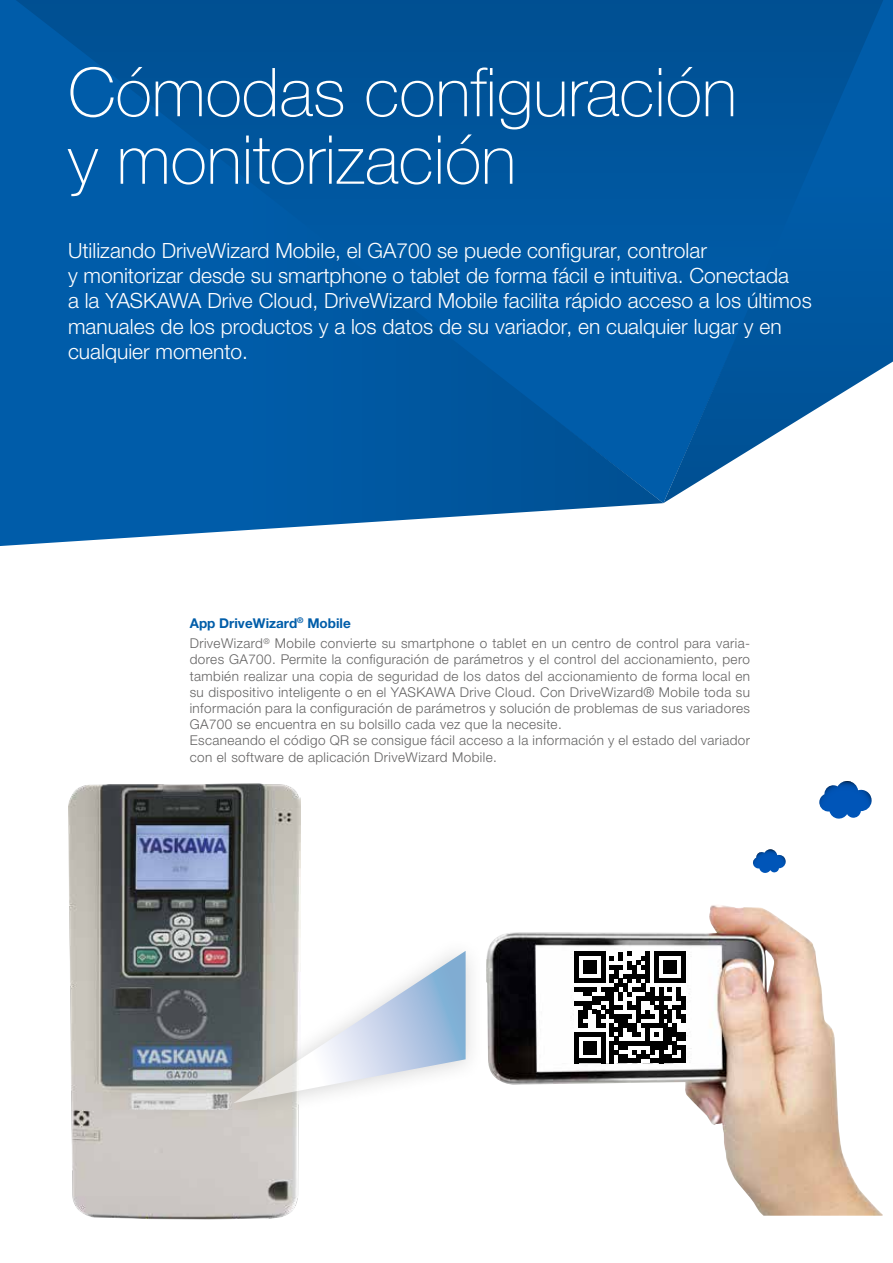
<style>
.page{position:relative;width:893px;height:1263px;background:#fff}
.page>*{position:absolute;margin:0;border:0;box-sizing:border-box;transform-origin:0 0}
.t1{font:100 67.5px/67.5px "Helvetica Neue LTW1 G";color:#fff}
.t2{font:300 21px/25.2px "Helvetica Neue LTW1 G";color:#fff}
.t3{font:300 13.5px/16.2px "Helvetica Neue LTW1 G";letter-spacing:.03em;color:#646363}
.s1{font-weight:700;color:#005da9}
</style>
<div class="page">
<svg style="left:663px;top:0;width:230px;height:503px;background:#236eac"></svg>
<svg style="left:0;top:0;width:663px;height:546px;background:#095ea5"></svg>
<svg style="left:819px;top:781px;width:53px;height:38px"></svg>
<svg style="left:753px;top:849px;width:33px;height:24px"></svg>
<img style="left:486px;top:905px;width:397px;height:311px">
<img style="left:68px;top:783px;width:232px;height:437px">
<svg style="left:218px;top:903px;width:253px;height:249px"></svg>
<svg style="left:233px;top:951px;width:233px;height:152px"></svg>
<svg style="left:574px;top:952px;width:111px;height:111px"></svg>
<hr style="left:681px;top:1045px;width:4px;height:18px;background:#000">
<h1 class="t1" style="left:68px;top:59px;width:670px">Cómodas configuración y monitorización</h1>
<p class="t2" style="left:68px;top:238px;width:745px">Utilizando DriveWizard Mobile, el GA700 se puede configurar, controlar<br>y monitorizar desde su smartphone o tablet de forma fácil e intuitiva. Conectada<br>a la YASKAWA Drive Cloud, DriveWizard Mobile facilita rápido acceso a los últimos manuales de los productos y a los datos de su variador, en cualquier lugar y en cualquier momento.</p>
<p class="t3" style="left:190px;top:613px;width:562px;line-height:20.4px"><span class="s1">App DriveWizard</span><sup>®</sup> <span class="s1">Mobile<br></span>DriveWizard<sup>®</sup> Mobile convierte su smartphone o tablet en un centro de control para varia-</p>
<p class="t3" style="left:190px;top:651px;width:562px">dores GA700. Permite la configuración de parámetros y el control del accionamiento, pero también realizar una copia de seguridad de los datos del accionamiento de forma local en su dispositivo inteligente o en el YASKAWA Drive Cloud. Con DriveWizard® Mobile toda su información para la configuración de parámetros y solución de problemas de sus variadores GA700 se encuentra en su bolsillo cada vez que la necesite.<br>Escaneando el código QR se consigue fácil acceso a la información y el estado del variador con el software de aplicación DriveWizard Mobile.</p>
</div>
